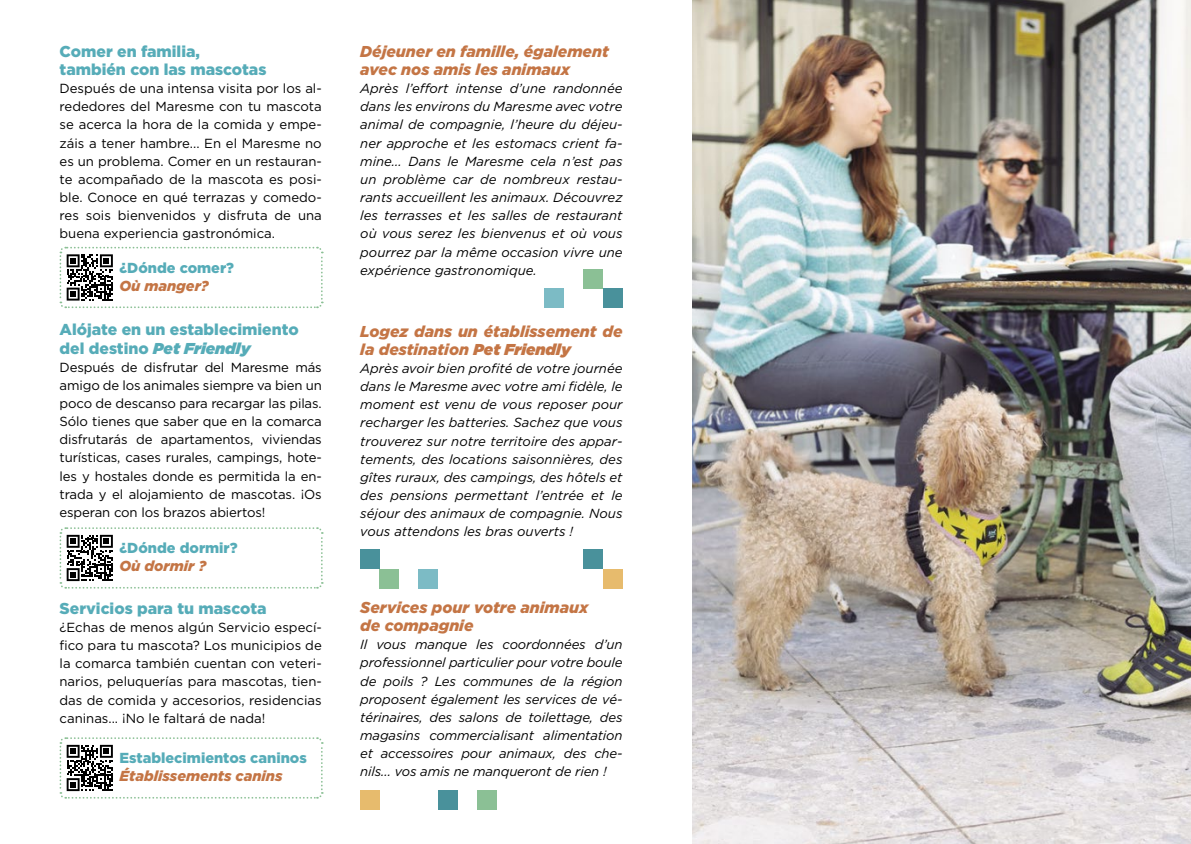
<style>
.page{position:relative;width:1191px;height:844px;background:#fff}
.page>*{position:absolute;margin:0;border:0;box-sizing:border-box;transform-origin:0 0}
.t1{font:italic 900 15.75px/18.2px "Gotham";color:#c47545}
.t2{font:900 15.75px/18.2px "Gotham";color:#56acb8}
.t3{font:900 14.53px "Gotham";color:#56acb8}
.t4{font:italic 900 14.53px "Gotham";color:#c47545}
.t5{font:italic 13.12px/18.2px "Gotham Pro";color:#000;text-align:justify}
.t6{font:13.12px/18.2px "Gotham Pro";color:#000;text-align:justify}
.s1{font-style:italic}
.s2{font-style:inherit}
</style>
<div class="page">
<img style="left:692px;top:0;width:499px;height:843px">
<div style="left:418px;top:569px;width:20px;height:19px;background:#7cbbc5"></div>
<div style="left:360px;top:549px;width:20px;height:20px;background:#49919b"></div>
<div style="left:380px;top:569px;width:19px;height:19px;background:#8bc095"></div>
<div style="left:545px;top:288px;width:19px;height:20px;background:#7cbbc5"></div>
<div style="left:603px;top:288px;width:19px;height:20px;background:#49919b"></div>
<div style="left:583px;top:269px;width:20px;height:19px;background:#8bc095"></div>
<div style="left:438px;top:790px;width:19px;height:19px;background:#49919b"></div>
<div style="left:360px;top:790px;width:20px;height:19px;background:#e7bb6d"></div>
<div style="left:477px;top:790px;width:19px;height:19px;background:#8bc095"></div>
<div style="left:603px;top:569px;width:19px;height:19px;background:#e7bb6d"></div>
<div style="left:583px;top:549px;width:20px;height:20px;background:#49919b"></div>
<svg style="left:59px;top:246px;width:265px;height:63px"></svg>
<svg style="left:59px;top:527px;width:265px;height:62px"></svg>
<svg style="left:59px;top:737px;width:265px;height:62px"></svg>
<p class="t2" style="left:60px;top:42px;width:208px">Comer en familia, también con las mascotas</p>
<p class="t6" style="left:60px;top:79px;width:264px">Después de una intensa visita por los al&shy;rededores del Maresme con tu mascota se acerca la hora de la comida y empe&shy;záis a tener hambre... En el Maresme no es un problema. Comer en un restauran&shy;te acompañado de la mascota es posi&shy;ble. Conoce en qué terrazas y comedo&shy;res sois bienvenidos y disfruta de una buena experiencia gastronómica.</p>
<p class="t3" style="left:119px;top:259px;width:116px">¿Dónde comer?</p>
<p class="t4" style="left:119px;top:277px;width:91px">Où manger?</p>
<p class="t2" style="left:60px;top:320px;width:241px">Alójate en un establecimiento del destino <span class="s1">Pet Friendly</span></p>
<p class="t6" style="left:60px;top:358px;width:264px">Después de disfrutar del Maresme más amigo de los animales siempre va bien un poco de descanso para recargar las pilas.<br>Sólo tienes que saber que en la comarca disfrutarás de apartamentos, viviendas turísticas, cases rurales, campings, hote&shy;les y hostales donde es permitida la en&shy;trada y el alojamiento de mascotas. ¡Os esperan con los brazos abiertos!</p>
<p class="t3" style="left:119px;top:539px;width:120px">¿Dónde dormir?</p>
<p class="t4" style="left:119px;top:557px;width:88px">Où dormir ?</p>
<p class="t2" style="left:60px;top:598px;width:208px">Servicios para tu mascota</p>
<p class="t6" style="left:60px;top:618px;width:264px">¿Echas de menos algún Servicio especí&shy;fico para tu mascota? Los municipios de la comarca también cuentan con veteri&shy;narios, peluquerías para mascotas, tien&shy;das de comida y accesorios, residencias caninas... ¡No le faltará de nada!</p>
<p class="t3" style="left:119px;top:749px;width:189px">Establecimientos caninos</p>
<p class="t4" style="left:119px;top:767px;width:164px">Établissements canins</p>
<p class="t1" style="left:360px;top:42px;width:250px">Déjeuner en famille, également avec nos amis les animaux</p>
<p class="t5" style="left:360px;top:79px;width:264px">Après l’effort intense d’une randonnée dans les environs du Maresme avec votre animal de compagnie, l’heure du déjeu&shy;ner approche et les estomacs crient fa&shy;mine... Dans le Maresme cela n’est pas un problème car de nombreux restau&shy;rants accueillent les animaux. Découvrez les terrasses et les salles de restaurant où vous serez les bienvenus et où vous pourrez par la même occasion vivre une expérience gastronomique.</p>
<p class="t1" style="left:360px;top:321px;width:264px">Logez dans un établissement de la destination <span class="s2">Pet Friendly</span></p>
<p class="t5" style="left:360px;top:359px;width:264px">Après avoir bien profité de votre journée dans le Maresme avec votre ami fidèle, le moment est venu de vous reposer pour recharger les batteries. Sachez que vous trouverez sur notre territoire des appar&shy;tements, des locations saisonnières, des gîtes ruraux, des campings, des hôtels et des pensions permettant l’entrée et le séjour des animaux de compagnie. Nous vous attendons les bras ouverts !</p>
<p class="t1" style="left:360px;top:597px;width:230px">Services pour votre animaux de compagnie</p>
<p class="t5" style="left:360px;top:635px;width:264px">Il vous manque les coordonnées d’un professionnel particulier pour votre boule de poils ? Les communes de la région proposent également les services de vé&shy;térinaires, des salons de toilettage, des magasins commercialisant alimentation et accessoires pour animaux, des che&shy;nils... vos amis ne manqueront de rien !</p>
</div>
